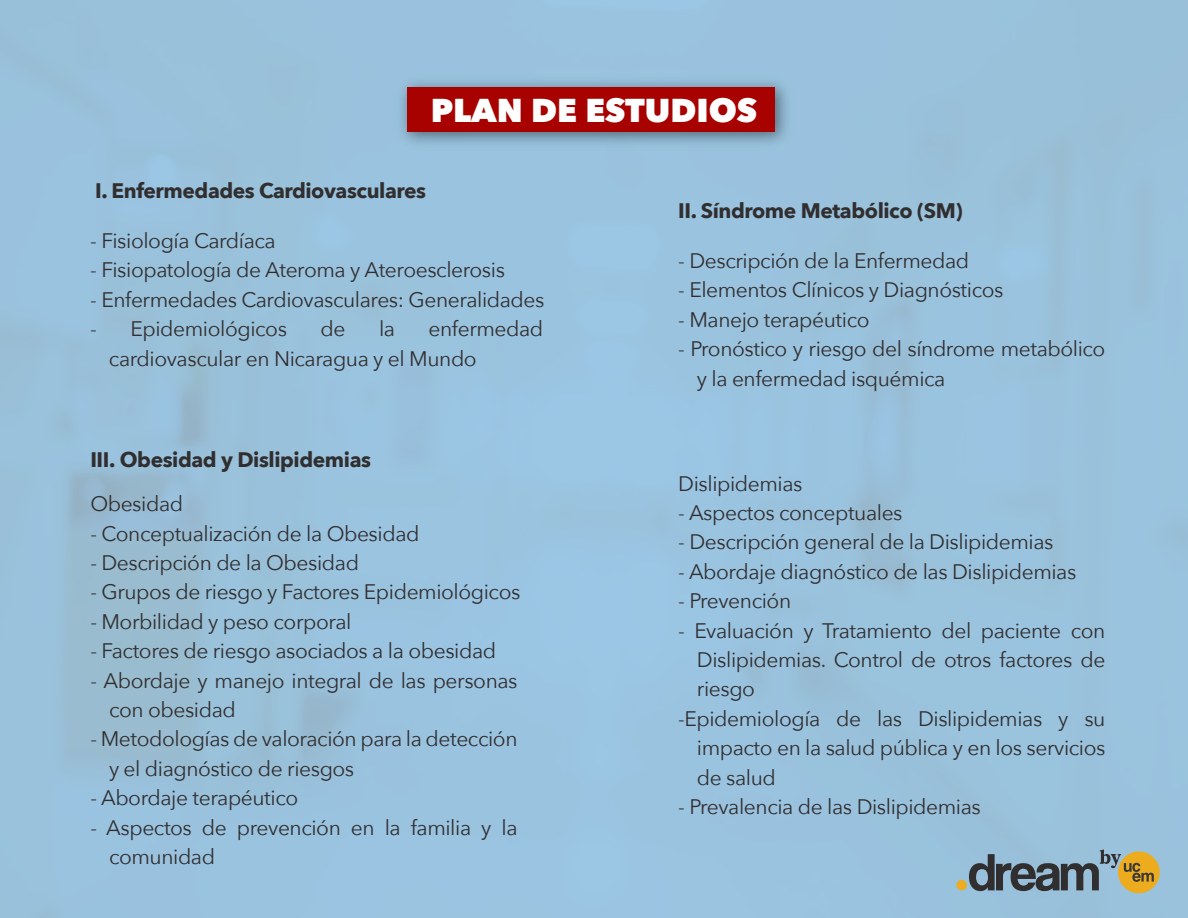
<style>
.page{position:relative;width:1188px;height:918px;background:#9ac2de}
.page>*{position:absolute;margin:0;border:0;box-sizing:border-box;transform-origin:0 0}
.t1{font:800 33px "Avenir Next";color:#fff}
.t2{font:21px/29.4px "Avenir Next";letter-spacing:-.02em;color:#312e2f}
.t3{font:700 21px "Avenir Next";letter-spacing:-.02em;color:#312e2f}
</style>
<div class="page">
<img style="left:401px;top:82px;width:386px;height:61px">
<div style="left:408px;top:87px;width:367px;height:45px;background:#a70200"></div>
<div style="left:956px;top:880px;width:11px;height:10px;background:#edab1e;border-radius:50%"></div>
<div style="left:1118px;top:851px;width:42px;height:42px;background:#edab1e;border-radius:50%"></div>
<svg style="left:969px;top:850px;width:185px;height:41px"></svg>
<h1 class="t1" style="left:431px;top:90px;width:328px">PLAN DE ESTUDIOS</h1>
<p class="t3" style="left:95px;top:173px;width:332px">I. Enfermedades Cardiovasculares</p>
<p class="t2" style="left:90px;top:225px;width:187px">- Fisiología Cardíaca</p>
<p class="t2" style="left:90px;top:255px;width:416px">- Fisiopatología de Ateroma y Ateroesclerosis</p>
<p class="t2" style="left:90px;top:284px;width:456px">- Enfermedades Cardiovasculares: Generalidades</p>
<p class="t2" style="left:90px;top:313px;width:198px">- Epidemiológicos</p>
<p class="t2" style="left:321px;top:313px;width:26px">de</p>
<p class="t2" style="left:379px;top:313px;width:18px">la</p>
<p class="t2" style="left:109px;top:313px;width:436px;text-indent:320px">enfermedad cardiovascular en Nicaragua y el Mundo</p>
<p class="t3" style="left:90px;top:442px;width:282px">III. Obesidad y Dislipidemias</p>
<p class="t2" style="left:90px;top:488px;width:94px">Obesidad</p>
<p class="t2" style="left:90px;top:518px;width:331px">- Conceptualización de la Obesidad</p>
<p class="t2" style="left:90px;top:547px;width:270px">- Descripción de la Obesidad</p>
<p class="t2" style="left:90px;top:576px;width:432px">- Grupos de riesgo y Factores Epidemiológicos</p>
<p class="t2" style="left:90px;top:606px;width:263px">- Morbilidad y peso corporal</p>
<p class="t2" style="left:90px;top:635px;width:407px">- Factores de riesgo asociados a la obesidad</p>
<p class="t2" style="left:109px;top:665px;width:410px;text-indent:-19px">- Abordaje y manejo integral de las personas con obesidad</p>
<p class="t2" style="left:109px;top:723px;width:410px;text-indent:-19px">- Metodologías de valoración para la detección y el diagnóstico de riesgos</p>
<p class="t2" style="left:90px;top:782px;width:209px">- Abordaje terapéutico</p>
<p class="t2" style="left:109px;top:812px;width:410px;text-indent:-19px">- Aspectos de prevención en la familia y la comunidad</p>
<p class="t3" style="left:678px;top:193px;width:286px">II. Síndrome Metabólico (SM)</p>
<p class="t2" style="left:678px;top:245px;width:293px">- Descripción de la Enfermedad</p>
<p class="t2" style="left:678px;top:274px;width:327px">- Elementos Clínicos y Diagnósticos</p>
<p class="t2" style="left:678px;top:304px;width:193px">- Manejo terapéutico</p>
<p class="t2" style="left:697px;top:333px;width:410px;text-indent:-19px">- Pronóstico y riesgo del síndrome metabólico y la enfermedad isquémica</p>
<p class="t2" style="left:678px;top:468px;width:126px">Dislipidemias</p>
<p class="t2" style="left:678px;top:497px;width:226px">- Aspectos conceptuales</p>
<p class="t2" style="left:678px;top:527px;width:377px">- Descripción general de la Dislipidemias</p>
<p class="t2" style="left:678px;top:556px;width:400px">- Abordaje diagnóstico de las Dislipidemias</p>
<p class="t2" style="left:678px;top:585px;width:114px">- Prevención</p>
<p class="t2" style="left:678px;top:615px;width:429px">- Evaluación y Tratamiento del paciente con</p>
<p class="t2" style="left:697px;top:644px;width:410px">Dislipidemias. Control de otros factores de</p>
<p class="t2" style="left:697px;top:674px;width:60px">riesgo</p>
<p class="t2" style="left:678px;top:703px;width:429px">-Epidemiología de las Dislipidemias y su</p>
<p class="t2" style="left:697px;top:732px;width:410px">impacto en la salud pública y en los servicios</p>
<p class="t2" style="left:697px;top:762px;width:81px">de salud</p>
<p class="t2" style="left:678px;top:791px;width:304px">- Prevalencia de las Dislipidemias</p>
</div>
